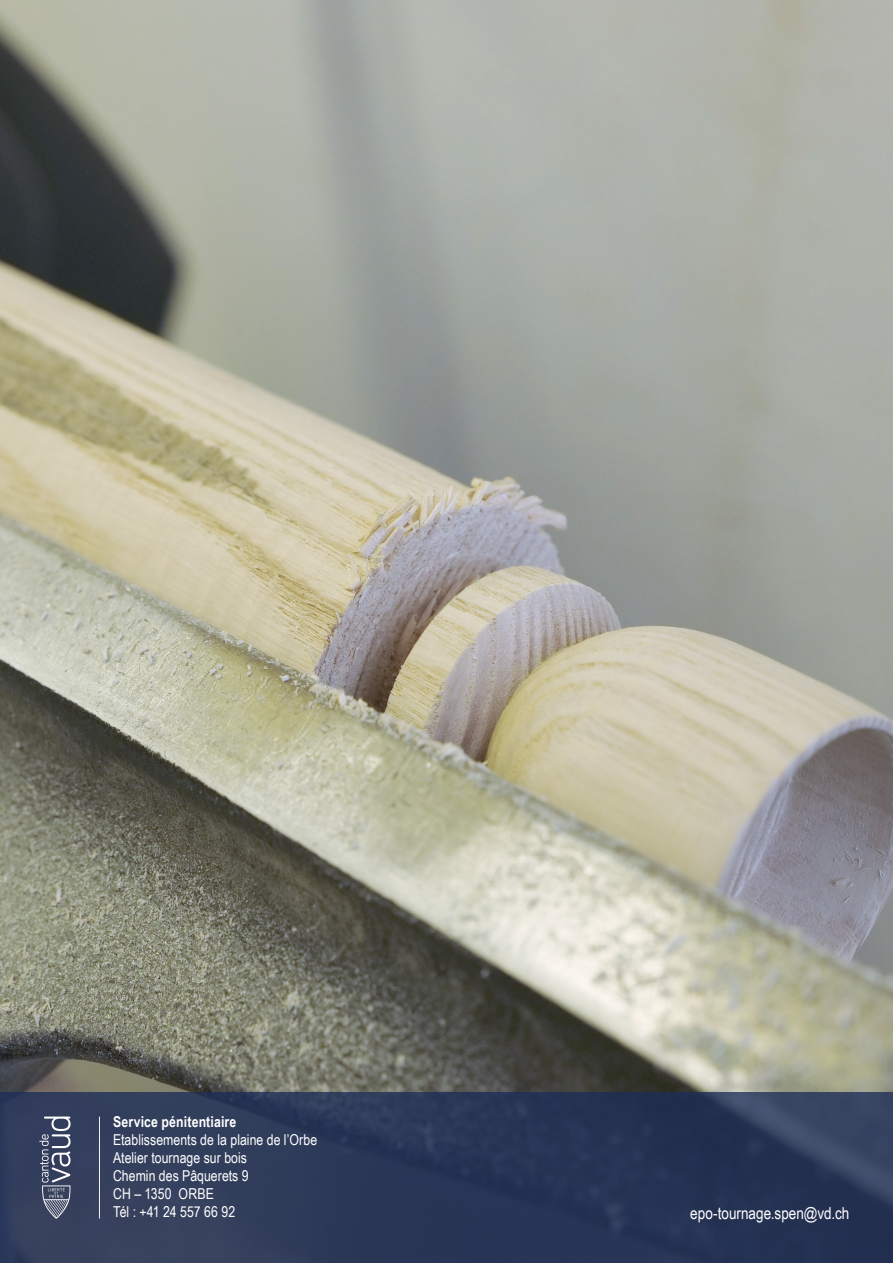
<style>
.page{position:relative;width:893px;height:1263px;background:#fff}
.page>*{position:absolute;margin:0;border:0;box-sizing:border-box;transform-origin:0 0}
.t1{font:16.5px "Arial Narrow";color:#fff}
.t2{font:15px/18px "Arial Narrow";color:#fff}
.t3{font:700 15px "Arial Narrow";letter-spacing:.01em;color:#fff}
</style>
<div class="page">
<img style="left:0;top:0;width:893px;height:1092px">
<svg style="left:0;top:1092px;width:893px;height:171px;background:#2b3857"></svg>
<svg style="left:39px;top:1116px;width:32px;height:102px;background:#616980"></svg>
<hr style="left:99px;top:1116px;width:1px;height:102px;background:#fff">
<p class="t3" style="left:113px;top:1111px;width:125px">Service pénitentiaire</p>
<p class="t2" style="left:113px;top:1130px;width:206px">Etablissements de la plaine de l’Orbe<br>Atelier tournage sur bois<br>Chemin des Pâquerets 9<br>CH – 1350 ORBE<br>Tél : +41 24 557 66 92</p>
<p class="t1" style="left:690px;top:1201px;width:161px">epo-tournage.spen@vd.ch</p>
</div>
